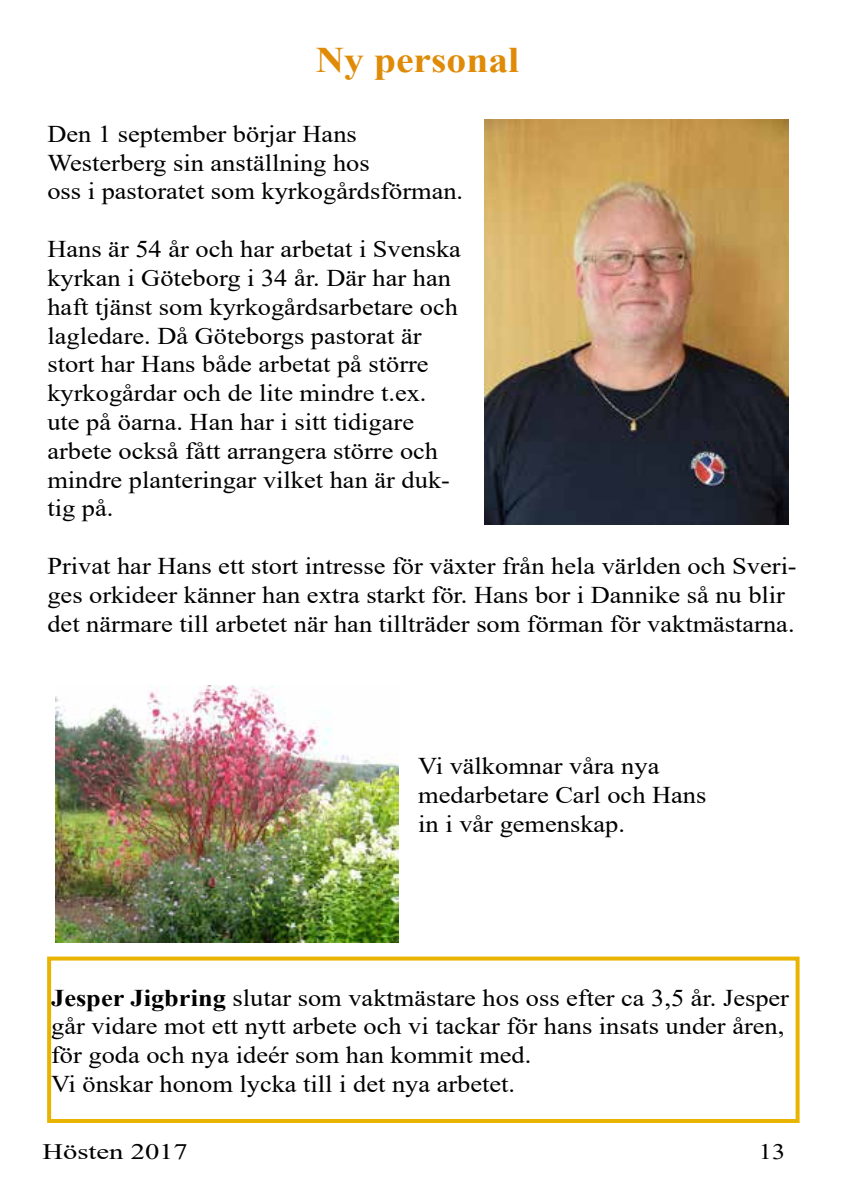
<style>
.page{position:relative;width:842px;height:1191px;background:#fff}
.page>*{position:absolute;margin:0;border:0;box-sizing:border-box;transform-origin:0 0}
.t1{font:700 36px "Times New Roman";color:#df8b08;scale:1.1 1}
.t2{font:24px/28.8px "Times New Roman";color:#000;scale:1.1 1}
.t3{font:22px "Times New Roman";color:#000;scale:1.3 1}
.t4{font:22px "Times New Roman";color:#000;scale:1.2 1}
.s1{font-weight:700}
</style>
<div class="page">
<img style="left:485px;top:119px;width:304px;height:405px">
<div style="left:47px;top:956px;width:752px;height:167px;border:4px solid #e9b400"></div>
<img style="left:55px;top:685px;width:343px;height:257px">
<h1 class="t1" style="left:316px;top:34px;width:187px">Ny personal</h1>
<p class="t2" style="left:47px;top:119px;width:379px">Den 1 september börjar Hans<br>Westerberg sin anställning hos<br>oss i pastoratet som kyrkogårdsförman.</p>
<p class="t2" style="left:47px;top:234px;width:377px">Hans är 54 år och har arbetat i Svenska kyrkan i Göteborg i 34 år. Där har han haft tjänst som kyrkogårdsarbetare och lagledare. Då Göteborgs pastorat är stort har Hans både arbetat på större kyrkogårdar och de lite mindre t.ex. ute på öarna. Han har i sitt tidigare arbete också fått arrangera större och mindre planteringar vilket han är duk&shy;tig på.</p>
<p class="t2" style="left:47px;top:551px;width:683px">Privat har Hans ett stort intresse för växter från hela världen och Sveri&shy;ges orkideer känner han extra starkt för. Hans bor i Dannike så nu blir det närmare till arbetet när han tillträder som förman för vaktmästarna.</p>
<p class="t2" style="left:418px;top:751px;width:263px">Vi välkomnar våra nya medarbetare Carl och Hans in i vår gemenskap.</p>
<p class="t2" style="left:51px;top:982px;width:672px"><span class="s1">Jesper Jigbring</span> slutar som vaktmästare hos oss efter ca 3,5 år. Jesper går vidare mot ett nytt arbete och vi tackar för hans insats under åren, för goda och nya ideér som han kommit med.<br>Vi önskar honom lycka till i det nya arbetet.</p>
<p class="t3" style="left:43px;top:1136px;width:113px">Hösten 2017</p>
<p class="t4" style="left:759px;top:1136px;width:24px">13</p>
</div>
